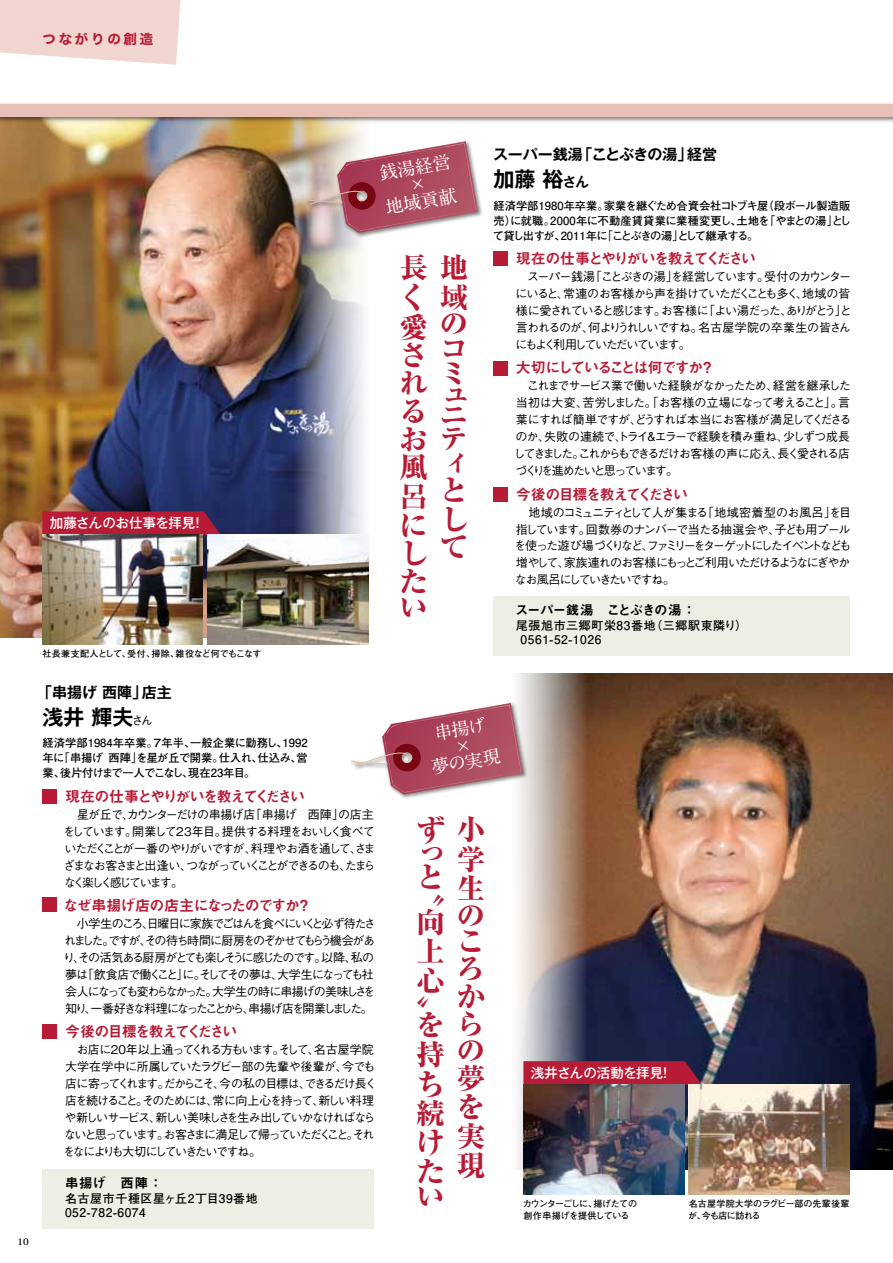
<style>
.page{position:relative;width:893px;height:1263px;background:#fff}
.page>*{position:absolute;margin:0;border:0;box-sizing:border-box;transform-origin:0 0}
.t1{font:800 28.5px/28.5px "Ryumin Pro";color:#b81b35}
.t2{font:700 21px "Gothic MB101 Pro De";color:#000}
.t3{font:700 18px/17.2px "A1 Mincho Std";color:#fff;text-align:center}
.t4{font:15px "Midashi Go Pro MB31";letter-spacing:-.11em;color:#b81b35}
.t5{font:700 15px "Gothic MB101 Pro De";color:#000}
.t6{font:15px "Midashi Go Pro MB31";letter-spacing:-.08em;color:#b81b35}
.t7{font:500 13.5px "Gothic MB101 Pro";color:#fff}
.t8{font:13.5px "Midashi Go Pro MB31";letter-spacing:-.07em;color:#000}
.t9{font:13.5px "Midashi Go Pro MB31";letter-spacing:-.045em;color:#000}
.t10{font:13.5px "Hira Kaku Std N W7";letter-spacing:.2em;color:#b81b35}
.t11{font:500 12px/17px "Gothic BBB Pro";letter-spacing:-.125em;color:#000}
.t12{font:700 12px/14.4px "Futo Go B101 Pro";letter-spacing:.05em;color:#000}
.t13{font:700 11.25px/15px "Futo Go B101 Pro";letter-spacing:-.04em;color:#000;text-align:justify}
.t14{font:700 9px/12px "Futo Go B101 Pr 6 N";letter-spacing:.01em;color:#000}
.t15{font:700 9px "Futo Go B101 Pr 6 N";letter-spacing:-.005em;color:#000}
.t16{font:700 9px/12px "Futo Go B101 Pr 6 N";letter-spacing:-.06em;color:#000}
.t17{font:700 9px "Koz Min Pro";color:#000}
.s1{font-size:13.5px}
.s2{font-family:"Gothic BBB Pro";font-weight:500;font-size:12px}
</style>
<div class="page">
<img style="left:587px;top:674px;width:306px;height:496px">
<img style="left:0;top:124px;width:293px;height:513px">
<svg style="left:293px;top:306px;width:71px;height:339px"></svg>
<svg style="left:517px;top:655px;width:70px;height:540px"></svg>
<img style="left:0;top:103px;width:893px;height:21px">
<div style="left:0;top:104px;width:893px;height:13px;background:#e8c0b6"></div>
<div style="left:493px;top:362px;width:15px;height:14px;background:#b81b35"></div>
<div style="left:493px;top:488px;width:15px;height:14px;background:#b81b35"></div>
<svg style="left:42px;top:511px;width:179px;height:24px"></svg>
<img style="left:291px;top:103px;width:237px;height:203px">
<svg style="left:306px;top:141px;width:170px;height:91px"></svg>
<img style="left:336px;top:644px;width:237px;height:224px">
<svg style="left:351px;top:703px;width:170px;height:91px"></svg>
<img style="left:42px;top:534px;width:161px;height:110px">
<img style="left:208px;top:534px;width:161px;height:110px">
<div style="left:43px;top:789px;width:14px;height:14px;background:#b81b35"></div>
<div style="left:43px;top:897px;width:14px;height:15px;background:#b81b35"></div>
<div style="left:43px;top:1024px;width:14px;height:14px;background:#b81b35"></div>
<svg style="left:523px;top:1061px;width:179px;height:23px"></svg>
<img style="left:689px;top:1084px;width:161px;height:110px">
<img style="left:523px;top:1084px;width:161px;height:110px">
<div style="left:493px;top:596px;width:357px;height:59px;background:#efeee4"></div>
<div style="left:43px;top:1169px;width:331px;height:60px;background:#efeee4"></div>
<svg style="left:0;top:0;width:181px;height:65px"></svg>
<p class="t10" style="left:43px;top:28px;width:112px">つながりの創造</p>
<p class="t17" style="left:17px;top:1235px;width:13px">10</p>
<p class="t7" style="left:50px;top:511px;width:156px">加藤さんのお仕事を拝見！</p>
<p class="t15" style="left:42px;top:646px;width:221px">社長兼支配人として、受付、掃除、雑役など何でもこなす</p>
<h3 class="t3" style="left:378px;top:163px;width:74px;rotate:-10deg">銭湯経営×<br>地域貢献</h3>
<h1 class="t1" style="left:399px;top:251px;width:69px">長地く<br>愛<br>さ<br>れ<br>る<br>お<br>風<br>呂<br>に<br>し<br>た</h1>
<h1 class="t1" style="left:399px;top:591px;width:27px">い</h1>
<h1 class="t1" style="left:440px;top:281px;width:29px;line-height:26.8px">域の</h1>
<h1 class="t1" style="left:440px;top:334px;width:28px;line-height:23.9px">コミュ</h1>
<h1 class="t1" style="left:440px;top:400px;width:28px;line-height:25px;text-align:justify">ニティと</h1>
<h1 class="t1" style="left:440px;top:503px;width:29px;line-height:27.5px">して</h1>
<p class="t5" style="left:493px;top:142px;width:225px">スーパー銭湯「ことぶきの湯」経営</p>
<h2 class="t2" style="left:493px;top:162px;width:97px">加藤 裕<span class="s1">さん</span></h2>
<p class="t13" style="left:493px;top:197px;width:360px">経済学部1980年卒業。家業を継ぐため合資会社コトブキ屋（段ボール製造販売）に就職。2000年に不動産賃貸業に業種変更し、土地を「やまとの湯」として貸し出すが、2011年に「ことぶきの湯」として継承する。</p>
<p class="t4" style="left:516px;top:247px;width:242px">現在の仕事とやりがいを教えてください</p>
<p class="t11" style="left:515px;top:267px;width:338px">　スーパー銭湯「ことぶきの湯」を経営しています。受付のカウンターにいると、常連のお客様から声を掛けていただくことも多く、地域の皆様に愛されていると感じます。お客様に「よい湯だった、ありがとう」と言われるのが、何よりうれしいですね。名古屋学院の卒業生の皆さんにもよく利用していただいています。</p>
<p class="t4" style="left:516px;top:356px;width:200px">大切にしていることは何ですか？</p>
<p class="t11" style="left:513px;top:376px;width:339px;text-align:justify">　これまでサービス業で働いた経験がなかったため、経営を継承した当初は大変、苦労しました。「お客様の立場になって考えること」。言葉にすれば簡単ですが、どうすれば本当にお客様が満足してくださるのか、失敗の連続で、トライ＆エラーで経験を積み重ね、少しずつ成長してきました。これからもできるだけお客様の声に応え、長く愛される店づくりを進めたいと思っています。</p>
<p class="t4" style="left:516px;top:482px;width:174px">今後の目標を教えてください</p>
<p class="t11" style="left:514px;top:502px;width:339px;text-align:justify">　地域のコミュニティとして人が集まる「地域密着型のお風呂」を目指しています。回数券のナンバーで当たる抽選会や、子ども用プールを使った遊び場づくりなど、ファミリーをターゲットにしたイベントなども増やして、家族連れのお客様にもっとご利用いただけるようなにぎやかなお風呂にしていきたいですね。</p>
<p class="t8" style="left:515px;top:599px;width:182px">スーパー銭湯　ことぶきの湯 ：</p>
<p class="t12" style="left:521px;top:616px;width:228px;text-indent:-5px">尾張旭市三郷町栄83番地（三郷駅東隣り）<br>0561-52-1026</p>
<p class="t5" style="left:37px;top:680px;width:136px">「串揚げ 西陣」店主</p>
<h2 class="t2" style="left:43px;top:699px;width:112px">浅井 輝夫<span class="s2">さん</span></h2>
<p class="t13" style="left:43px;top:734px;width:267px">経済学部1984年卒業。７年半、一般企業に勤務し、1992年に「串揚げ 西陣」を星が丘で開業。仕入れ、仕込み、営業、後片付けまで一人でこなし、現在23年目。</p>
<p class="t4" style="left:65px;top:784px;width:242px">現在の仕事とやりがいを教えてください</p>
<p class="t11" style="left:63px;top:804px;width:314px">　星が丘で、カウンターだけの串揚げ店「串揚げ 西陣」の店主をしています。開業して23年目。提供する料理をおいしく食べていただくことが一番のやりがいですが、料理やお酒を通して、さまざまなお客さまと出逢い、つながっていくことができるのも、たまらなく楽しく感じています。</p>
<p class="t6" style="left:64px;top:893px;width:261px">なぜ串揚げ店の店主になったのですか？　</p>
<p class="t11" style="left:63px;top:913px;width:314px">　小学生のころ、日曜日に家族でごはんを食べにいくと必ず待たされました。ですが、その待ち時間に厨房をのぞかせてもらう機会があり、その活気ある厨房がとても楽しそうに感じたのです。以降、私の夢は「飲食店で働くこと」に。そしてその夢は、大学生になっても社会人になっても変わらなかった。大学生の時に串揚げの美味しさを知り、一番好きな料理になったことから、串揚げ店を開業しました。</p>
<p class="t4" style="left:65px;top:1019px;width:174px">今後の目標を教えてください</p>
<p class="t11" style="left:63px;top:1040px;width:315px">　お店に20年以上通ってくれる方もいます。そして、名古屋学院大学在学中に所属していたラグビー部の先輩や後輩が、今でも店に寄ってくれます。だからこそ、今の私の目標は、できるだけ長く店を続けること。そのためには、常に向上心を持って、新しい料理や新しいサービス、新しい美味しさを生み出していかなければならないと思っています。お客さまに満足して帰っていただくこと。それをなによりも大切にしていきたいですね。</p>
<p class="t9" style="left:65px;top:1172px;width:99px">串揚げ　西陣 ：</p>
<p class="t12" style="left:65px;top:1189px;width:194px">名古屋市千種区星ヶ丘2丁目39番地<br>052-782-6074</p>
<h3 class="t3" style="left:424px;top:725px;width:71px;line-height:16.5px;rotate:-10deg">串揚げ×<br>夢の実現</h3>
<h1 class="t1" style="left:416px;top:816px;width:69px;line-height:23.9px">ず小っ<br>と</h1>
<h1 class="t1" style="left:416px;top:876px;width:29px;line-height:29.1px;text-align:justify">〝向上心〞</h1>
<h1 class="t1" style="left:416px;top:1009px;width:29px;line-height:29.1px;text-align:justify">を持ち続けた</h1>
<h1 class="t1" style="left:416px;top:1180px;width:27px">い</h1>
<h1 class="t1" style="left:457px;top:843px;width:29px;line-height:27.9px">学生のころからの夢を実現</h1>
<p class="t7" style="left:531px;top:1061px;width:143px">浅井さんの活動を拝見！</p>
<p class="t16" style="left:523px;top:1197px;width:116px">カウンターごしに、揚げたての創作串揚げを提供している</p>
<p class="t14" style="left:688px;top:1197px;width:163px">名古屋学院大学のラグビー部の先輩後輩が、今も店に訪れる</p>
</div>
